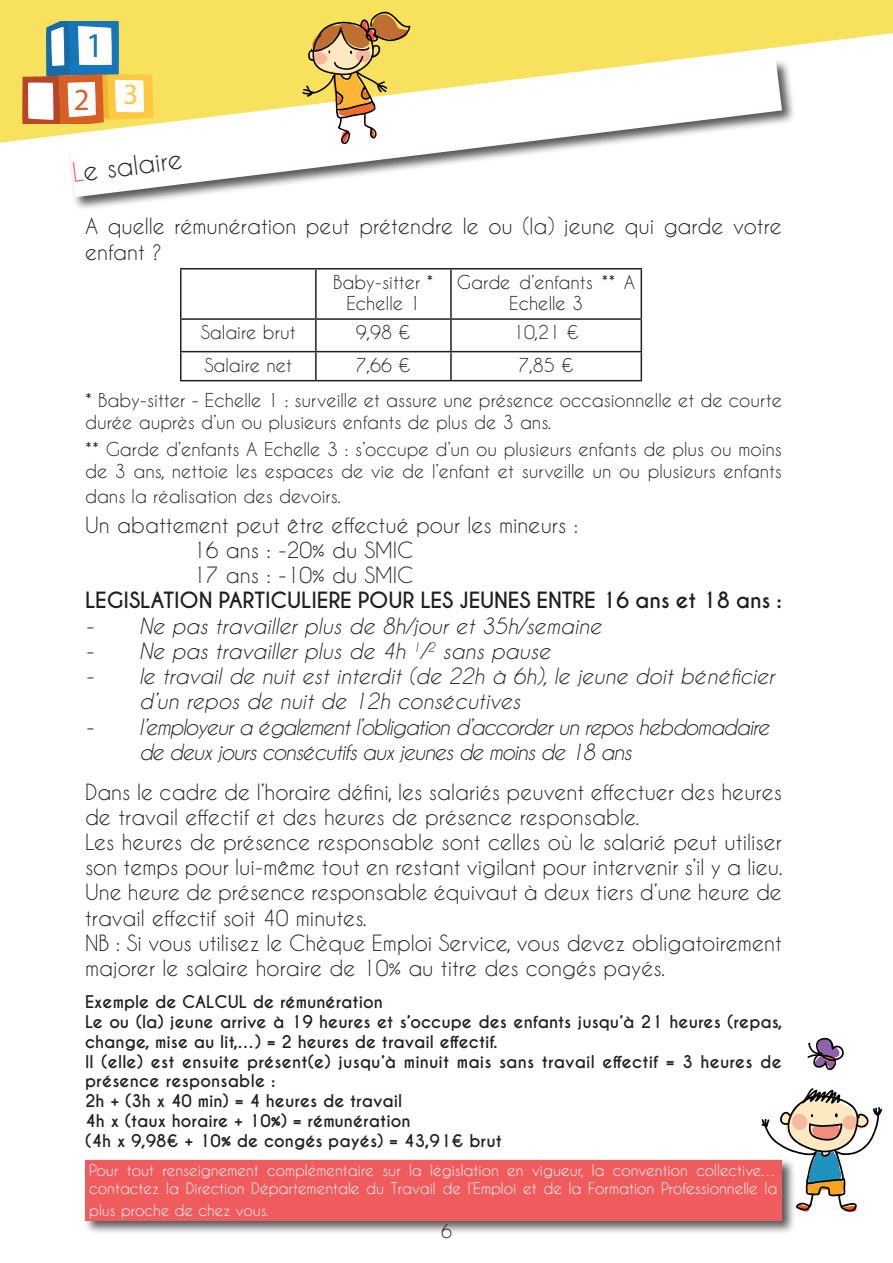
<style>
.page{position:relative;width:893px;height:1263px;background:#fff}
.page>*{position:absolute;margin:0;border:0;box-sizing:border-box;transform-origin:0 0}
.t1{font:34.8px "Boogaloo";color:#1676bb}
.t2{font:30.75px "Boogaloo";color:#d95e26}
.t3{font:29.7px "Boogaloo";color:#fec941}
.t4{font:25.5px "Caviar Dreams";color:#231f20}
.t5{font:21px/25.2px "Caviar Dreams";color:#231f20}
.t6{font:italic 21px/25.2px "Caviar Dreams";letter-spacing:-.005em;color:#231f20}
.t7{font:italic 21px/25.2px "Caviar Dreams";letter-spacing:-.05em;color:#231f20}
.t8{font:700 21px "Caviar Dreams";letter-spacing:-.01em;color:#231f20}
.t9{font:18px/21.6px "Caviar Dreams";color:#231f20}
.t10{font:700 16.5px/19.8px "Caviar Dreams";color:#231f20}
.t11{font:15px/18px "Caviar Dreams";color:#fff}
.s1{color:#f05c5d}
</style>
<div class="page">
<svg style="left:0;top:0;width:893px;height:143px;fill:#f8e15c"></svg>
<div style="left:67px;top:59px;width:729px;height:152px;background:#231f20;opacity:.75"></div>
<svg style="left:69px;top:60px;width:713px;height:137px"></svg>
<svg style="left:761px;top:1088px;width:121px;height:124px"></svg>
<svg style="left:807px;top:1037px;width:37px;height:34px"></svg>
<div style="left:83px;top:1157px;width:713px;height:78px;background:#231f20;opacity:.75"></div>
<div style="left:85px;top:1160px;width:697px;height:60px;background:#f05c5d"></div>
<svg style="left:302px;top:11px;width:108px;height:134px"></svg>
<svg style="left:22px;top:21px;width:131px;height:102px"></svg>
<hr style="left:180px;top:268px;width:136px;height:1px;background:#231f20">
<hr style="left:180px;top:269px;width:2px;height:49px;background:#231f20">
<hr style="left:316px;top:268px;width:135px;height:1px;background:#231f20">
<hr style="left:315px;top:269px;width:2px;height:49px;background:#231f20">
<hr style="left:451px;top:268px;width:191px;height:1px;background:#231f20">
<hr style="left:450px;top:269px;width:2px;height:49px;background:#231f20">
<hr style="left:641px;top:269px;width:1px;height:49px;background:#231f20">
<hr style="left:180px;top:318px;width:136px;height:2px;background:#231f20">
<hr style="left:180px;top:320px;width:2px;height:31px;background:#231f20">
<hr style="left:316px;top:318px;width:135px;height:2px;background:#231f20">
<hr style="left:315px;top:320px;width:2px;height:31px;background:#231f20">
<hr style="left:451px;top:318px;width:191px;height:2px;background:#231f20">
<hr style="left:450px;top:320px;width:2px;height:31px;background:#231f20">
<hr style="left:641px;top:320px;width:1px;height:31px;background:#231f20">
<hr style="left:180px;top:351px;width:136px;height:1px;background:#231f20">
<hr style="left:180px;top:352px;width:2px;height:28px;background:#231f20">
<hr style="left:316px;top:351px;width:135px;height:1px;background:#231f20">
<hr style="left:315px;top:352px;width:2px;height:28px;background:#231f20">
<hr style="left:451px;top:351px;width:191px;height:1px;background:#231f20">
<hr style="left:450px;top:352px;width:2px;height:28px;background:#231f20">
<svg style="left:641px;top:352px;width:1px;height:28px"></svg>
<hr style="left:180px;top:380px;width:136px;height:1px;background:#231f20">
<hr style="left:316px;top:380px;width:135px;height:1px;background:#231f20">
<hr style="left:451px;top:380px;width:191px;height:1px;background:#231f20">
<h1 class="t1" style="left:86px;top:24px;width:19px">1</h1>
<h2 class="t2" style="left:74px;top:81px;width:17px">2</h2>
<h3 class="t3" style="left:123px;top:76px;width:17px">3</h3>
<p class="t4" style="left:70px;top:157px;width:112px;rotate:-7deg"><span class="s1">L</span>e salaire</p>
<p class="t5" style="left:85px;top:213px;width:698px">A quelle rémunération peut prétendre le ou (la) jeune qui garde votre enfant ?</p>
<p class="t9" style="left:333px;top:271px;width:102px;text-align:center">Baby-sitter *<br>Echelle 1</p>
<p class="t9" style="left:457px;top:271px;width:180px;text-align:center">Garde d’enfants ** A<br>Echelle 3</p>
<p class="t9" style="left:201px;top:321px;width:97px">Salaire brut</p>
<p class="t9" style="left:356px;top:321px;width:57px">9,98 €</p>
<p class="t9" style="left:513px;top:321px;width:68px">10,21 €</p>
<p class="t9" style="left:204px;top:354px;width:89px">Salaire net</p>
<p class="t9" style="left:356px;top:354px;width:57px">7,66 €</p>
<p class="t9" style="left:518px;top:354px;width:57px">7,85 €</p>
<p class="t9" style="left:85px;top:389px;width:698px">* Baby-sitter - Echelle 1 : surveille et assure une présence occasionnelle et de courte durée auprès d’un ou plusieurs enfants de plus de 3 ans.</p>
<p class="t9" style="left:85px;top:438px;width:698px">** Garde d’enfants A Echelle 3 : s’occupe d’un ou plusieurs enfants de plus ou moins de 3 ans, nettoie les espaces de vie de l’enfant et surveille un ou plusieurs enfants</p>
<p class="t9" style="left:85px;top:485px;width:257px">dans la réalisation des devoirs.</p>
<p class="t5" style="left:193px;top:512px;width:387px;text-indent:-108px">Un abattement peut être effectué pour les mineurs :<br>16 ans : -20% du SMIC<br>17 ans : -10% du SMIC</p>
<p class="t8" style="left:85px;top:588px;width:698px">LEGISLATION PARTICULIERE POUR LES JEUNES ENTRE 16 ans et 18 ans :</p>
<p class="t6" style="left:85px;top:613px;width:518px">- Ne pas travailler plus de 8h/jour et 35h/semaine</p>
<p class="t6" style="left:85px;top:638px;width:467px">- Ne pas travailler plus de 4h <sup>1</sup>/<sup>2</sup> sans pause</p>
<p class="t6" style="left:139px;top:663px;width:637px;text-indent:-54px">- le travail de nuit est interdit (de 22h à 6h), le jeune doit bénéficier d’un repos de nuit de 12h consécutives</p>
<p class="t7" style="left:139px;top:714px;width:632px;text-indent:-54px">- l’employeur a également l’obligation d’accorder un repos hebdomadaire de deux jours consécutifs aux jeunes de moins de 18 ans</p>
<p class="t5" style="left:85px;top:779px;width:699px">Dans le cadre de l’horaire défini, les salariés peuvent effectuer des heures de travail effectif et des heures de présence responsable.<br>Les heures de présence responsable sont celles où le salarié peut utiliser son temps pour lui-même tout en restant vigilant pour intervenir s’il y a lieu.<br>Une heure de présence responsable équivaut à deux tiers d’une heure de travail effectif soit 40 minutes.<br>NB : Si vous utilisez le Chèque Emploi Service, vous devez obligatoirement majorer le salaire horaire de 10% au titre des congés payés.</p>
<p class="t10" style="left:85px;top:992px;width:699px">Exemple de CALCUL de rémunération<br>Le ou (la) jeune arrive à 19 heures et s’occupe des enfants jusqu’à 21 heures (repas, change, mise au lit,…) = 2 heures de travail effectif.<br>Il (elle) est ensuite présent(e) jusqu’à minuit mais sans travail effectif = 3 heures de présence responsable :<br>2h + (3h x 40 min) = 4 heures de travail<br>4h x (taux horaire + 10%) = rémunération<br>(4h x 9,98€ + 10% de congés payés) = 43,91€ brut</p>
<p class="t11" style="left:89px;top:1161px;width:689px">Pour tout renseignement complémentaire sur la législation en vigueur, la convention collective… contactez la Direction Départementale du Travail de l’Emploi et de la Formation Professionnelle la</p>
<p class="t11" style="left:89px;top:1201px;width:181px">plus proche de chez vous.</p>
<p class="t9" style="left:441px;top:1220px;width:12px">6</p>
</div>
